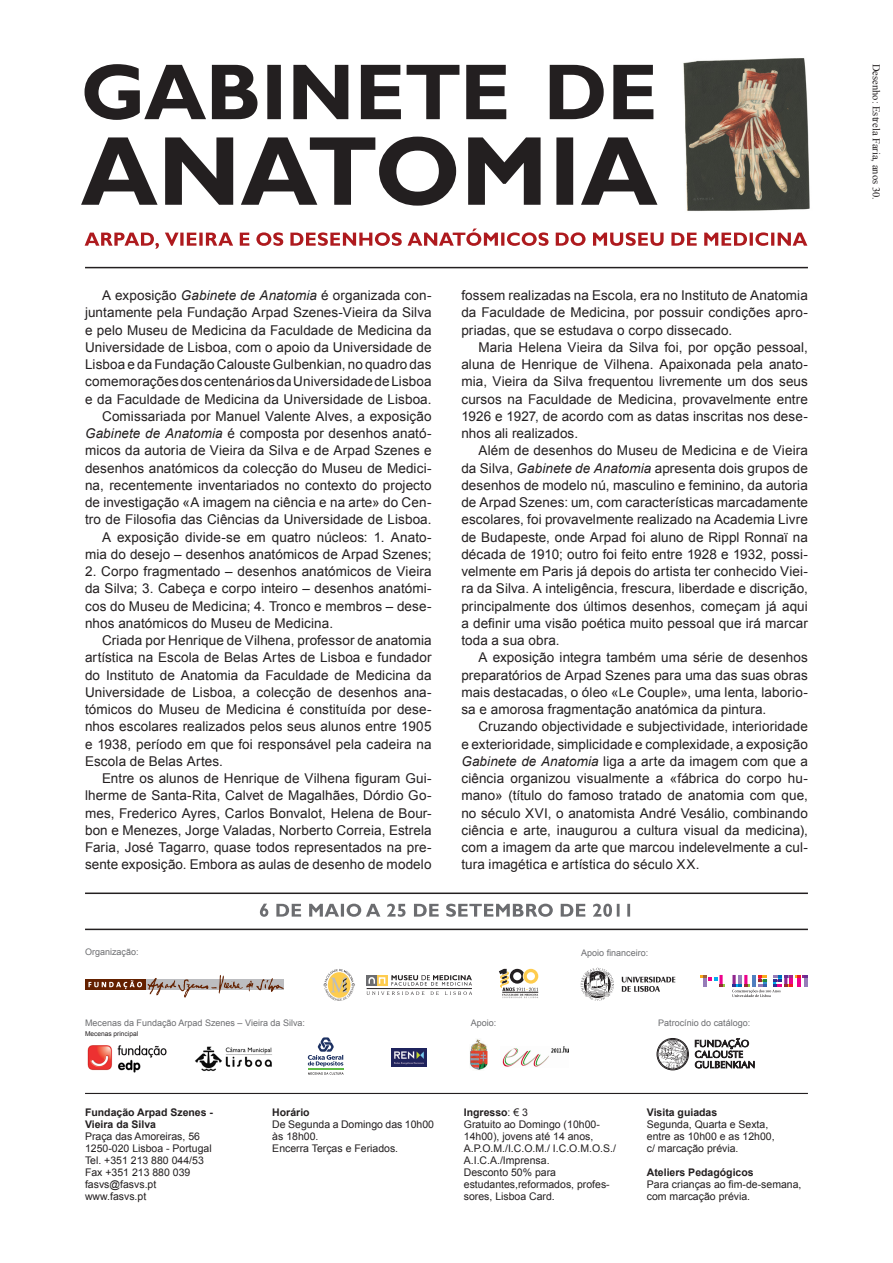
<style>
.page{position:relative;width:893px;height:1263px;background:#fff}
.page>*{position:absolute;margin:0;border:0;box-sizing:border-box;transform-origin:0 0}
.t1{font:13.5px/17.2px "Arial";letter-spacing:.005em;color:#231f20;text-align:justify}
.t2{font:10.5px/12px "Arial";color:#231f20}
.t3{font:700 10.5px "Arial";color:#231f20}
.t4{font:10.5px "Times New Roman";color:#231f20}
.t5{font:9px "Arial";color:#6c6d70}
.t6{font:6.6px "Arial";color:#231f20}
.s1{font-style:italic}
.s2{font-weight:400}
</style>
<div class="page">
<svg style="left:81px;top:137px;width:576px;height:69px"></svg>
<svg style="left:85px;top:64px;width:568px;height:56px"></svg>
<img style="left:683px;top:58px;width:127px;height:153px">
<hr style="left:85px;top:1093px;width:723px;height:1px;background:#231f20">
<hr style="left:85px;top:929px;width:723px;height:1px;background:#231f20">
<hr style="left:85px;top:267px;width:723px;height:1px;background:#231f20">
<hr style="left:85px;top:892px;width:723px;height:2px;background:#231f20">
<svg style="left:85px;top:229px;width:722px;height:20px"></svg>
<svg style="left:581px;top:968px;width:94px;height:33px"></svg>
<svg style="left:701px;top:975px;width:24px;height:11px"></svg>
<svg style="left:732px;top:975px;width:76px;height:22px"></svg>
<div style="left:146px;top:979px;width:138px;height:11px;background:#bcbdc0"></div>
<div style="left:85px;top:979px;width:61px;height:11px;background:#642100"></div>
<svg style="left:148px;top:975px;width:136px;height:23px"></svg>
<svg style="left:88px;top:980px;width:54px;height:9px"></svg>
<svg style="left:499px;top:969px;width:39px;height:29px"></svg>
<svg style="left:323px;top:969px;width:32px;height:32px"></svg>
<div style="left:367px;top:975px;width:10px;height:10px;background:#6c6d70"></div>
<svg style="left:368px;top:975px;width:104px;height:10px"></svg>
<hr style="left:367px;top:988px;width:105px;height:1px;background:#231f20">
<svg style="left:367px;top:991px;width:105px;height:4px"></svg>
<img style="left:392px;top:1049px;width:35px;height:17px">
<img style="left:195px;top:1046px;width:77px;height:26px">
<img style="left:87px;top:1045px;width:80px;height:28px">
<svg style="left:308px;top:1037px;width:36px;height:38px"></svg>
<svg style="left:695px;top:1038px;width:60px;height:30px"></svg>
<div style="left:657px;top:1038px;width:31px;height:32px;border:1px solid #231f20;border-radius:50%"></div>
<img style="left:659px;top:1040px;width:28px;height:29px">
<div style="left:658px;top:1039px;width:30px;height:30px;border:1px solid #231f20;border-radius:50%"></div>
<img style="left:502px;top:1046px;width:66px;height:21px">
<img style="left:470px;top:1039px;width:18px;height:31px">
<svg style="left:260px;top:904px;width:370px;height:13px"></svg>
<p class="t1" style="left:85px;top:287px;width:348px;text-indent:17px">A exposição <span class="s1">Gabinete de Anatomia</span> é organizada con&shy;juntamente pela Fundação Arpad Szenes-Vieira da Silva e pelo Museu de Medicina da Faculdade de Medicina da Universidade de Lisboa, com o apoio da Universidade de Lisboa e da Fundação Calouste Gulbenkian, no quadro das comemorações dos centenários da Universidade de Lisboa e da Faculdade de Medicina da Universidade de Lisboa.</p>
<p class="t1" style="left:85px;top:408px;width:348px;text-indent:17px">Comissariada por Manuel Valente Alves, a exposição <span class="s1">Gabinete de Anatomia</span> é composta por desenhos anató&shy;micos da autoria de Vieira da Silva e de Arpad Szenes e desenhos anatómicos da colecção do Museu de Medici&shy;na, recentemente inventariados no contexto do projecto de investigação «A imagem na ciência e na arte» do Cen&shy;tro de Filosofia das Ciências da Universidade de Lisboa.</p>
<p class="t1" style="left:85px;top:528px;width:348px;text-align:right">A exposição divide-se em quatro núcleos: 1. Anato&shy;mia do desejo – desenhos anatómicos de Arpad Szenes;</p>
<p class="t1" style="left:85px;top:563px;width:348px">2. Corpo fragmentado – desenhos anatómicos de Vieira da Silva; 3. Cabeça e corpo inteiro – desenhos anatómi&shy;cos do Museu de Medicina; 4. Tronco e membros – dese&shy;nhos anatómicos do Museu de Medicina.</p>
<p class="t1" style="left:85px;top:632px;width:348px;text-indent:17px">Criada por Henrique de Vilhena, professor de anatomia artística na Escola de Belas Artes de Lisboa e fundador do Instituto de Anatomia da Faculdade de Medicina da Universidade de Lisboa, a colecção de desenhos ana&shy;tómicos do Museu de Medicina é constituída por dese&shy;nhos escolares realizados pelos seus alunos entre 1905 e 1938, período em que foi responsável pela cadeira na Escola de Belas Artes.</p>
<p class="t1" style="left:85px;top:770px;width:348px;text-indent:17px">Entre os alunos de Henrique de Vilhena figuram Gui&shy;lherme de Santa-Rita, Calvet de Magalhães, Dórdio Go&shy;mes, Frederico Ayres, Carlos Bonvalot, Helena de Bour&shy;bon e Menezes, Jorge Valadas, Norberto Correia, Estrela Faria, José Tagarro, quase todos representados na pre&shy;sente exposição. Embora as aulas de desenho de modelo</p>
<p class="t1" style="left:461px;top:287px;width:348px">fossem realizadas na Escola, era no Instituto de Anatomia da Faculdade de Medicina, por possuir condições apro&shy;priadas, que se estudava o corpo dissecado.</p>
<p class="t1" style="left:461px;top:339px;width:348px;text-indent:17px">Maria Helena Vieira da Silva foi, por opção pessoal, aluna de Henrique de Vilhena. Apaixonada pela anato&shy;mia, Vieira da Silva frequentou livremente um dos seus cursos na Faculdade de Medicina, provavelmente entre 1926 e 1927, de acordo com as datas inscritas nos dese&shy;nhos ali realizados.</p>
<p class="t1" style="left:461px;top:442px;width:348px;text-indent:17px">Além de desenhos do Museu de Medicina e de Vieira da Silva, <span class="s1">Gabinete de Anatomia</span> apresenta dois grupos de desenhos de modelo nú, masculino e feminino, da autoria de Arpad Szenes: um, com características marcadamente escolares, foi provavelmente realizado na Academia Livre de Budapeste, onde Arpad foi aluno de Rippl Ronnaï na década de 1910; outro foi feito entre 1928 e 1932, possi&shy;velmente em Paris já depois do artista ter conhecido Viei&shy;ra da Silva. A inteligência, frescura, liberdade e discrição, principalmente dos últimos desenhos, começam já aqui a definir uma visão poética muito pessoal que irá marcar toda a sua obra.</p>
<p class="t1" style="left:461px;top:649px;width:348px;text-indent:17px">A exposição integra também uma série de desenhos preparatórios de Arpad Szenes para uma das suas obras mais destacadas, o óleo «Le Couple», uma lenta, laborio&shy;sa e amorosa fragmentação anatómica da pintura.</p>
<p class="t1" style="left:461px;top:718px;width:348px;text-indent:17px">Cruzando objectividade e subjectividade, interioridade e exterioridade, simplicidade e complexidade, a exposição <span class="s1">Gabinete de Anatomia</span> liga a arte da imagem com que a ciência organizou visualmente a «fábrica do corpo hu&shy;mano» (título do famoso tratado de anatomia com que, no século XVI, o anatomista André Vesálio, combinando ciência e arte, inaugurou a cultura visual da medicina), com a imagem da arte que marcou indelevelmente a cul&shy;tura imagética e artística do século XX.</p>
<p class="t5" style="left:85px;top:946px;width:55px">Organização:</p>
<p class="t5" style="left:581px;top:947px;width:69px">Apoio financeiro:</p>
<p class="t5" style="left:85px;top:1016px;width:221px">Mecenas da Fundação Arpad Szenes – Vieira da Silva:</p>
<p class="t5" style="left:658px;top:1017px;width:94px">Patrocínio do catálogo:</p>
<p class="t6" style="left:85px;top:1029px;width:55px">Mecenas principal</p>
<p class="t5" style="left:471px;top:1017px;width:27px">Apoio:</p>
<p class="t3" style="left:85px;top:1105px;width:129px">Fundação Arpad Szenes -</p>
<p class="t3" style="left:85px;top:1117px;width:73px">Vieira da Silva</p>
<p class="t2" style="left:85px;top:1130px;width:116px">Praça das Amoreiras, 56</p>
<p class="t2" style="left:85px;top:1142px;width:128px">1250-020 Lisboa - Portugal</p>
<p class="t2" style="left:85px;top:1154px;width:120px">Tel. +351 213 880 044/53</p>
<p class="t2" style="left:85px;top:1166px;width:107px">Fax +351 213 880 039</p>
<p class="t2" style="left:85px;top:1178px;width:73px">fasvs@fasvs.pt</p>
<p class="t2" style="left:85px;top:1190px;width:63px">www.fasvs.pt</p>
<p class="t3" style="left:272px;top:1105px;width:39px">Horário</p>
<p class="t2" style="left:272px;top:1118px;width:163px">De Segunda a Domingo das 10h00 às 18h00.</p>
<p class="t2" style="left:272px;top:1142px;width:127px">Encerra Terças e Feriados.</p>
<p class="t3" style="left:464px;top:1105px;width:66px">Ingresso<span class="s2">: € 3</span></p>
<p class="t2" style="left:464px;top:1118px;width:137px">Gratuito ao Domingo (10h00-<br>14h00), jovens até 14 anos,</p>
<p class="t2" style="left:464px;top:1142px;width:154px">A.P.O.M./I.C.O.M./ I.C.O.M.O.S./<br>A.I.C.A./Imprensa.</p>
<p class="t2" style="left:464px;top:1166px;width:147px">Desconto 50% para estudantes,reformados, profes&shy;sores, Lisboa Card.</p>
<p class="t3" style="left:647px;top:1105px;width:72px">Visita guiadas</p>
<p class="t2" style="left:647px;top:1118px;width:129px">Segunda, Quarta e Sexta, entre as 10h00 e as 12h00,</p>
<p class="t2" style="left:647px;top:1142px;width:93px">c/ marcação prévia.</p>
<p class="t3" style="left:647px;top:1165px;width:108px">Ateliers Pedagógicos</p>
<p class="t2" style="left:647px;top:1178px;width:156px">Para crianças ao fim-de-semana, com marcação prévia.</p>
<p class="t4" style="left:883px;top:64px;width:137px;rotate:90deg">Desenho: Estrela Faria, anos 30.</p>
</div>
